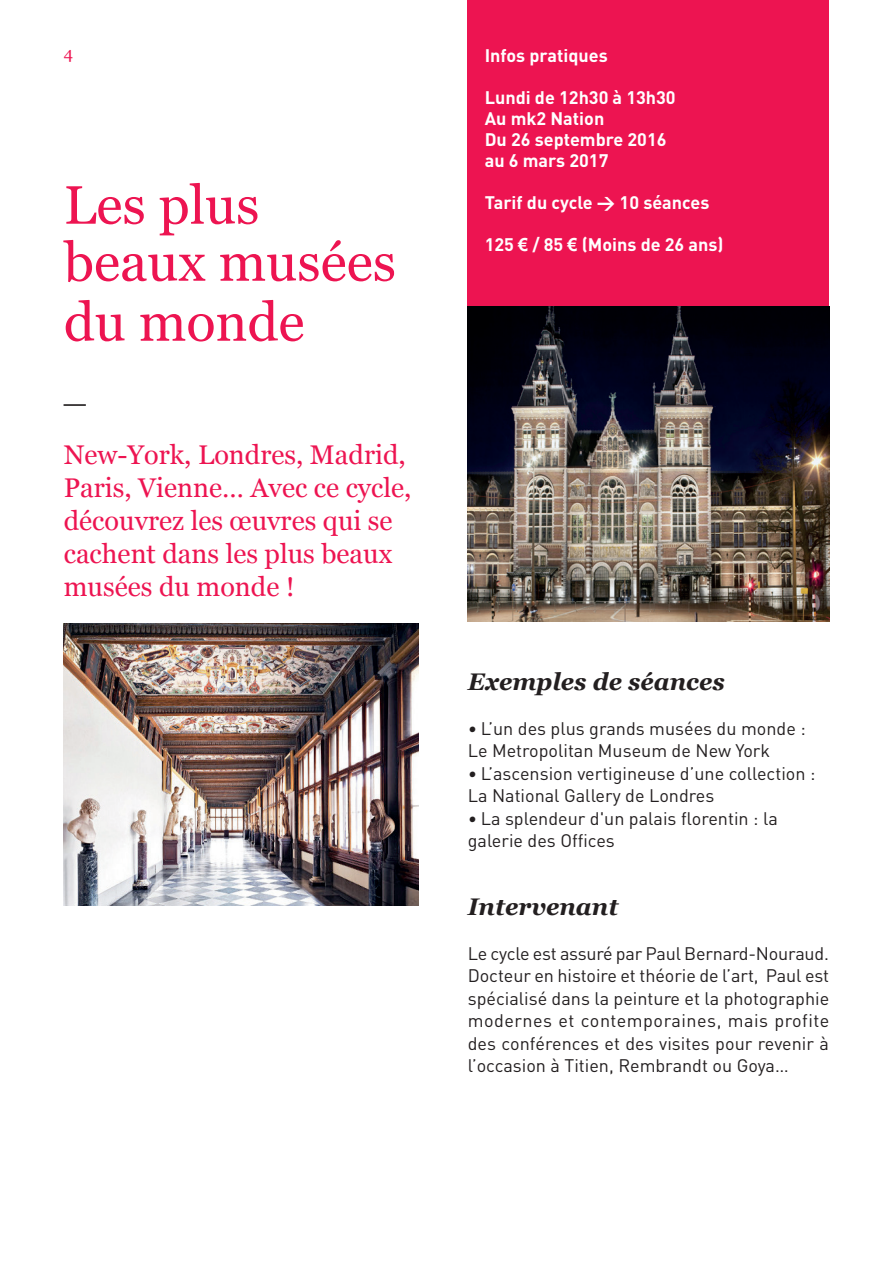
<style>
.page{position:relative;width:893px;height:1263px;background:#fff}
.page>*{position:absolute;margin:0;border:0;box-sizing:border-box;transform-origin:0 0}
.t1{font:54px/58.5px "Georgia";color:#ed1451}
.t2{font:34.5px "Georgia";color:#231f20}
.t3{font:27px/33px "Georgia";color:#ed1451}
.t4{font:italic 700 24px "Georgia";color:#231f20}
.t5{font:18px/22.5px "DIN";color:#231f20}
.t6{font:700 18px/21px "DIN";color:#fff}
.t7{font:16.5px "Georgia";color:#ed1451}
.s1{font-family:"Arial"}
.s2{font-family:"Calibri";font-style:italic}
</style>
<div class="page">
<div style="left:468px;top:0;width:361px;height:306px;background:#ed1451"></div>
<img style="left:468px;top:306px;width:361px;height:315px">
<img style="left:64px;top:624px;width:354px;height:282px">
<p class="t7" style="left:64px;top:42px;width:11px">4</p>
<p class="t6" style="left:485px;top:44px;width:124px">Infos pratiques</p>
<p class="t6" style="left:485px;top:86px;width:192px">Lundi de 12h30 à 13h30<br>Au mk2 Nation<br>Du 26 septembre 2016 au 6 mars 2017</p>
<p class="t6" style="left:485px;top:191px;width:226px">Tarif du cycle &gt; 10 séances</p>
<p class="t6" style="left:485px;top:233px;width:240px">125 <span class="s1">€</span> / 85 <span class="s1">€</span> (Moins de 26 ans)</p>
<h1 class="t1" style="left:64px;top:174px;width:334px">Les plus beaux musées du monde</h1>
<h2 class="t2" style="left:64px;top:364px;width:24px">_</h2>
<h3 class="t3" style="left:64px;top:437px;width:349px">New-York, Londres, Madrid,<br>Paris, Vienne… Avec ce cycle, découvrez les œuvres qui se cachent dans les plus beaux musées du monde !</h3>
<h3 class="t4" style="left:468px;top:663px;width:259px">Exemples de séances</h3>
<p class="t5" style="left:468px;top:716px;width:339px"><span class="s2">•</span> L’un des plus grands musées du monde :<br>Le Metropolitan Museum de New York</p>
<p class="t5" style="left:468px;top:761px;width:349px"><span class="s2">•</span> L’ascension vertigineuse d’une collection :<br>La National Gallery de Londres</p>
<p class="t5" style="left:468px;top:806px;width:312px"><span class="s2">•</span> La splendeur d'un palais florentin : la galerie des Offices</p>
<h3 class="t4" style="left:468px;top:888px;width:152px">Intervenant</h3>
<p class="t5" style="left:468px;top:941px;width:363px;text-align:justify">Le cycle est assuré par Paul Bernard-Nouraud.<br>Docteur en histoire et théorie de l’art, Paul est spécialisé dans la peinture et la photographie modernes et contemporaines, mais profite des conférences et des visites pour revenir à l’occasion à Titien, Rembrandt ou Goya…</p>
</div>
